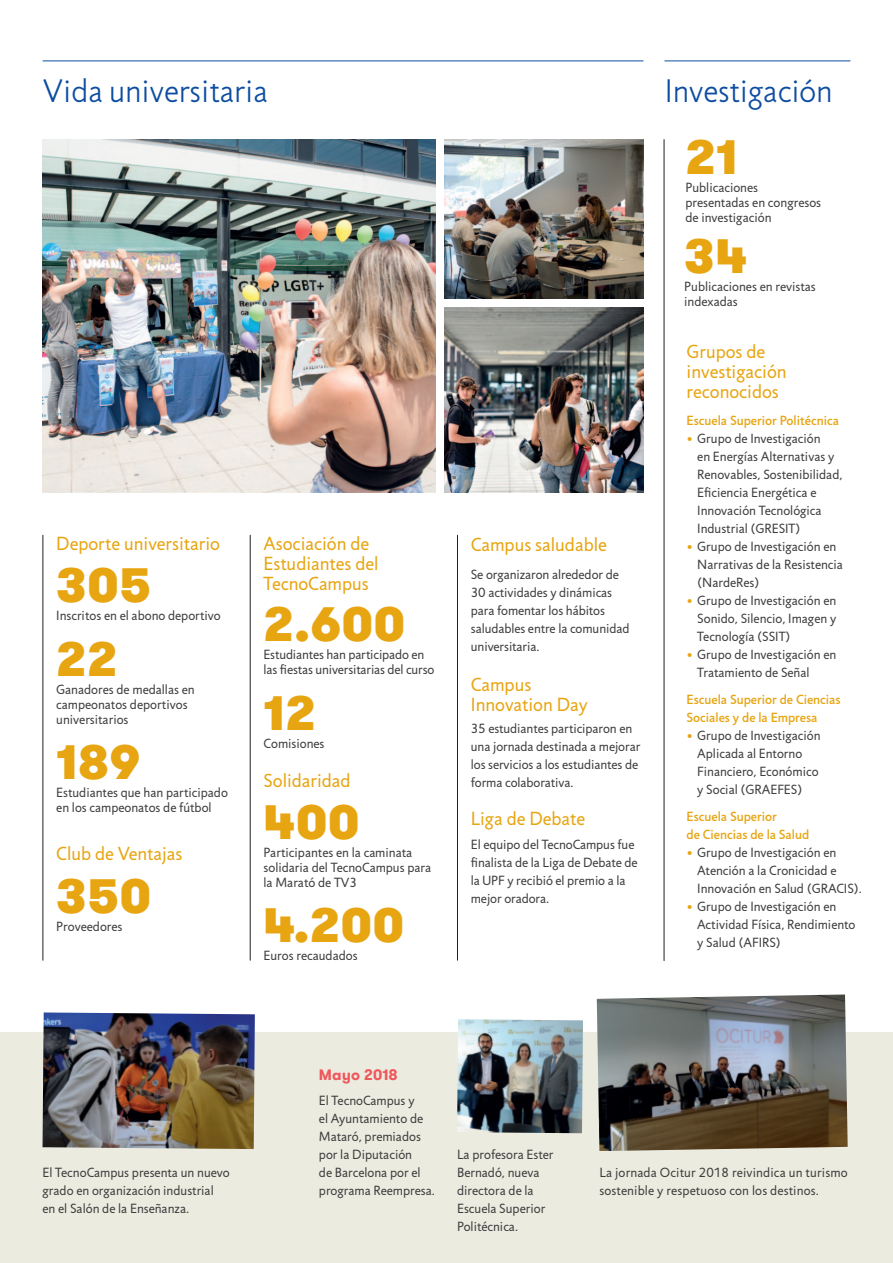
<style>
.page{position:relative;width:893px;height:1263px;background:#fff}
.page>*{position:absolute;margin:0;border:0;box-sizing:border-box;transform-origin:0 0}
.t1{font:900 48px "GT Walsheim Pro";letter-spacing:.015em;color:#e7a512}
.t2{font:300 33px "Jigsaw";color:#0d4da1}
.t3{font:19.2px/20.1px "Jigsaw";color:#e7a512}
.t4{font:700 15px "GT Walsheim Pro";letter-spacing:.01em;color:#f0575c}
.t5{font:13.5px/18px "Jigsaw";color:#3e3e3f}
.t6{font:500 13.5px/18px "Jigsaw";color:#e7a512}
.s1{color:#e7a512}
</style>
<div class="page">
<div style="left:0;top:1033px;width:893px;height:230px;background:#ecebdf"></div>
<hr style="left:43px;top:535px;width:1px;height:425px;background:#231f20">
<hr style="left:250px;top:535px;width:1px;height:425px;background:#231f20">
<hr style="left:457px;top:535px;width:1px;height:425px;background:#231f20">
<hr style="left:43px;top:61px;width:600px;height:1px;background:#0d4da1">
<img style="left:43px;top:139px;width:393px;height:354px">
<img style="left:445px;top:139px;width:198px;height:159px">
<img style="left:445px;top:307px;width:198px;height:186px">
<hr style="left:664px;top:140px;width:1px;height:821px;background:#231f20">
<hr style="left:665px;top:61px;width:185px;height:1px;background:#0d4da1">
<img style="left:43px;top:1012px;width:212px;height:137px">
<img style="left:457px;top:1019px;width:126px;height:114px">
<img style="left:597px;top:994px;width:251px;height:157px">
<h2 class="t2" style="left:43px;top:73px;width:226px">Vida universitaria</h2>
<h3 class="t3" style="left:56px;top:534px;width:165px">Deporte universitario</h3>
<h3 class="t3" style="left:264px;top:534px;width:116px">Asociación de<br>Estudiantes del<br>TecnoCampus</h3>
<h3 class="t3" style="left:471px;top:535px;width:137px">Campus saludable</h3>
<h1 class="t1" style="left:56px;top:553px;width:96px">305</h1>
<p class="t5" style="left:56px;top:607px;width:166px">Inscritos en el abono deportivo</p>
<h1 class="t1" style="left:56px;top:626px;width:63px">22</h1>
<p class="t5" style="left:56px;top:682px;width:140px;line-height:15px">Ganadores de medallas en campeonatos deportivos universitarios</p>
<h1 class="t1" style="left:56px;top:730px;width:85px">189</h1>
<p class="t5" style="left:56px;top:786px;width:173px;line-height:15px">Estudiantes que han participado en los campeonatos de fútbol</p>
<p class="t5" style="left:471px;top:566px;width:160px">Se organizaron alrededor de<br>30 actividades y dinámicas para fomentar los hábitos saludables entre la comunidad universitaria.</p>
<h1 class="t1" style="left:264px;top:592px;width:143px">2.600</h1>
<p class="t5" style="left:264px;top:648px;width:172px;line-height:15px">Estudiantes han participado en las fiestas universitarias del curso</p>
<h1 class="t1" style="left:264px;top:681px;width:54px">12</h1>
<p class="t5" style="left:264px;top:735px;width:62px">Comisiones</p>
<h3 class="t3" style="left:471px;top:675px;width:118px">Campus<br>Innovation Day</h3>
<p class="t5" style="left:471px;top:720px;width:171px">35 estudiantes participaron en una jornada destinada a mejorar los servicios a los estudiantes de forma colaborativa.</p>
<h3 class="t3" style="left:264px;top:771px;width:89px">Solidaridad</h3>
<h1 class="t1" style="left:264px;top:789px;width:97px">400</h1>
<p class="t5" style="left:264px;top:845px;width:169px;line-height:15px">Participantes en la caminata solidaria del TecnoCampus para la Marató de TV3</p>
<h1 class="t1" style="left:264px;top:893px;width:142px">4.200</h1>
<p class="t5" style="left:264px;top:947px;width:96px">Euros recaudados</p>
<h3 class="t3" style="left:471px;top:809px;width:116px">Liga de Debate</h3>
<p class="t5" style="left:471px;top:836px;width:168px">El equipo del TecnoCampus fue finalista de la Liga de Debate de la UPF y recibió el premio a la mejor oradora.</p>
<h3 class="t3" style="left:56px;top:844px;width:128px">Club de Ventajas</h3>
<h1 class="t1" style="left:56px;top:863px;width:96px">350</h1>
<p class="t5" style="left:56px;top:917px;width:68px">Proveedores</p>
<h2 class="t2" style="left:665px;top:73px;width:169px">Investigación</h2>
<h1 class="t1" style="left:685px;top:124px;width:54px">21</h1>
<p class="t5" style="left:685px;top:180px;width:137px;line-height:15px">Publicaciones presentadas en congresos de investigación</p>
<h1 class="t1" style="left:684px;top:224px;width:64px">34</h1>
<p class="t5" style="left:684px;top:280px;width:133px;line-height:15px">Publicaciones en revistas indexadas</p>
<h3 class="t3" style="left:687px;top:342px;width:101px">Grupos de investigación reconocidos</h3>
<p class="t6" style="left:687px;top:411px;width:154px">Escuela Superior Politécnica</p>
<p class="t5" style="left:697px;top:430px;width:147px;text-indent:-11px"><span class="s1">•</span> Grupo de Investigación<br>en Energías Alternativas y<br>Renovables, Sostenibilidad,<br>Eficiencia Energética e<br>Innovación Tecnológica<br>Industrial (GRESIT)</p>
<p class="t5" style="left:697px;top:538px;width:147px;text-indent:-11px"><span class="s1">•</span> Grupo de Investigación en<br>N arrativas de la Resistencia (NardeRes)</p>
<p class="t5" style="left:697px;top:592px;width:140px;text-align:justify;text-indent:-11px"><span class="s1">•</span> Grupo de Investigación en Sonido, Silencio, Imagen y Tecnología (SSIT)</p>
<p class="t5" style="left:697px;top:646px;width:140px;text-indent:-11px"><span class="s1">•</span> Grupo de Investigación en<br>Tratamiento de Señal</p>
<p class="t6" style="left:687px;top:690px;width:156px">Escuela Superior de Ciencias<br>Sociales y de la Empresa</p>
<p class="t5" style="left:697px;top:727px;width:125px;text-indent:-11px"><span class="s1">•</span> Grupo de Investigación<br>Aplicada al Entorno<br>Financiero, Económico y Social (GRAEFES)</p>
<p class="t6" style="left:687px;top:807px;width:124px">Escuela Superior<br>de Ciencias de la Salud</p>
<p class="t5" style="left:697px;top:844px;width:166px;text-indent:-11px"><span class="s1">•</span> Grupo de Investigación en<br>Atención a la Cronicidad e<br>Innovación en Salud (GRACIS).</p>
<p class="t5" style="left:697px;top:897px;width:160px;text-indent:-11px"><span class="s1">•</span> Grupo de Investigación en<br>Actividad Física, Rendimiento y Salud (AFIRS)</p>
<p class="t4" style="left:319px;top:1065px;width:80px">Mayo 2018</p>
<p class="t5" style="left:319px;top:1091px;width:117px">El TecnoCampus y<br>el Ayuntamiento de<br>Mataró, premiados por la Diputación<br>de Barcelona por el programa Reempresa.</p>
<p class="t5" style="left:457px;top:1145px;width:98px">La profesora Ester<br>Bernadó, nueva directora de la<br>Escuela Superior<br>Politécnica.</p>
<p class="t5" style="left:43px;top:1163px;width:189px">El TecnoCampus presenta un nuevo grado en organización industrial en el Salón de la Enseñanza.</p>
<p class="t5" style="left:599px;top:1163px;width:250px">La jornada Ocitur 2018 reivindica un turismo sostenible y respetuoso con los destinos.</p>
</div>
